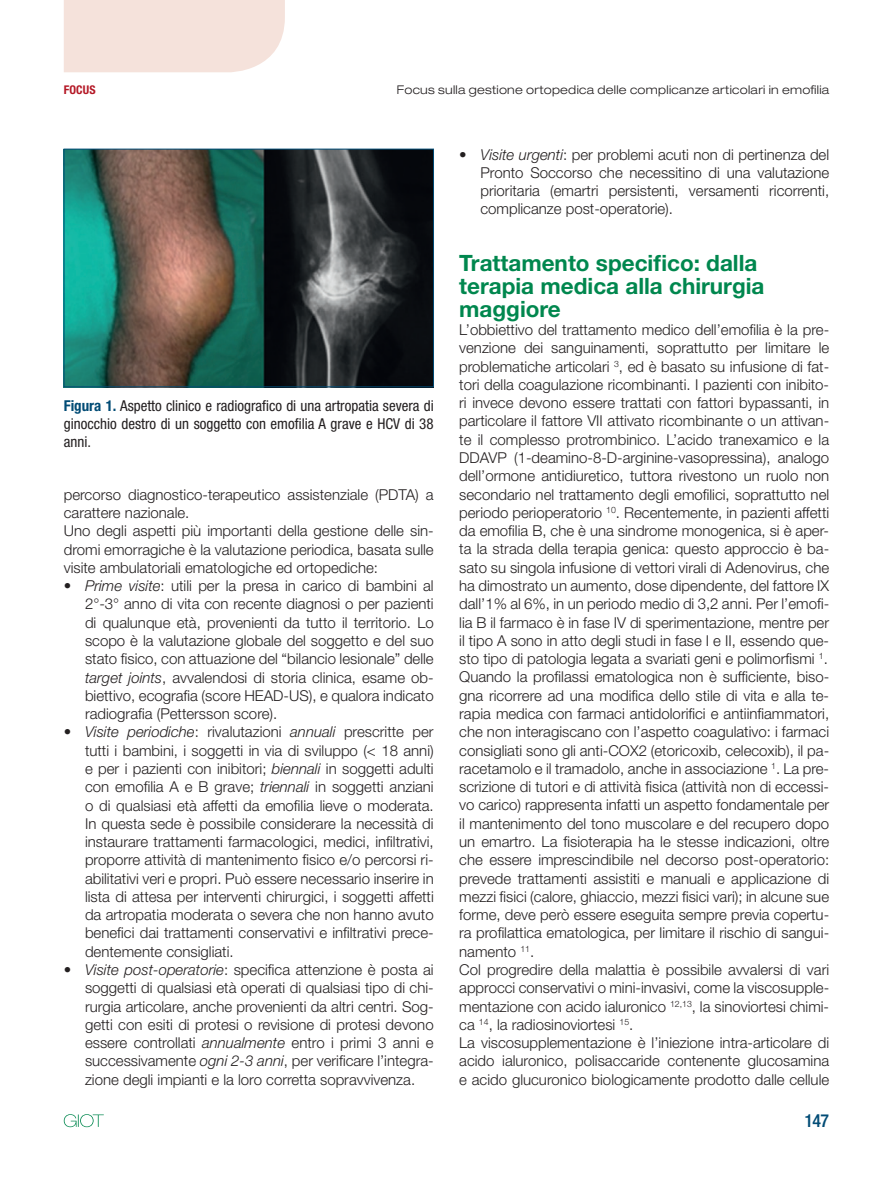
<style>
.page{position:relative;width:893px;height:1191px;background:#fff}
.page>*{position:absolute;margin:0;border:0;box-sizing:border-box;transform-origin:0 0}
.t1{font:700 22.5px/22.8px "Helvetica Neue LT Std";color:#00874e}
.t2{font:500 condensed 18px "Helvetica Neue LT Std";color:#014b75}
.t3{font:300 15px/18.3px "Helvetica Neue LT Std";color:#231f20;text-align:justify}
.t4{font:condensed 15px/18px "Helvetica Neue LT Std";color:#231f20;text-align:justify}
.t5{font:300 expanded 12px "Helvetica Neue LT Std";letter-spacing:.025em;color:#231f20}
.t6{font:700 condensed 12px "Helvetica Neue LT Std";letter-spacing:.01em;color:#b41725}
.s1{font-weight:700;color:#014b75}
.s2{font-style:italic}
</style>
<div class="page">
<div style="left:64px;top:0;width:221px;height:72px;background:#f5e2db"></div>
<svg style="left:64px;top:1114px;width:40px;height:13px"></svg>
<img style="left:66px;top:151px;width:366px;height:234px">
<div style="left:64px;top:149px;width:370px;height:238px;border:1px solid #014b75"></div>
<p class="t6" style="left:64px;top:82px;width:33px">FOCUS</p>
<p class="t5" style="left:397px;top:82px;width:434px">Focus sulla gestione ortopedica delle complicanze articolari in emofilia</p>
<p class="t4" style="left:64px;top:396px;width:371px"><span class="s1">Figura 1.</span> Aspetto clinico e radiografico di una artropatia severa di ginocchio destro di un soggetto con emofilia A grave e HCV di 38 anni.</p>
<p class="t3" style="left:64px;top:485px;width:371px;text-align:left">percorso diagnostico-terapeutico assistenziale (PDTA) a carattere nazionale.<br>Uno degli aspetti più importanti della gestione delle sin&shy;dromi emorragiche è la valutazione periodica, basata sulle visite ambulatoriali ematologiche ed ortopediche:</p>
<p class="t3" style="left:85px;top:576px;width:350px;text-indent:-21px">• <span class="s2">Prime visite</span>: utili per la presa in carico di bambini al 2°-3° anno di vita con recente diagnosi o per pazienti di qualunque età, provenienti da tutto il territorio. Lo scopo è la valutazione globale del soggetto e del suo stato fisico, con attuazione del “bilancio lesionale” delle <span class="s2">target joints</span>, avvalendosi di storia clinica, esame ob&shy;biettivo, ecografia (score HEAD-US), e qualora indicato radiografia (Pettersson score).</p>
<p class="t3" style="left:85px;top:722px;width:350px;text-indent:-21px">• <span class="s2">Visite periodiche</span>: rivalutazioni <span class="s2">annuali</span> prescritte per tutti i bambini, i soggetti in via di sviluppo (&lt; 18 anni) e per i pazienti con inibitori; <span class="s2">biennali</span> in soggetti adulti con emofilia A e B grave; <span class="s2">triennali</span> in soggetti anziani o di qualsiasi età affetti da emofilia lieve o moderata.<br>In questa sede è possibile considerare la necessità di instaurare trattamenti farmacologici, medici, infiltrativi, proporre attività di mantenimento fisico e/o percorsi ri&shy;abilitativi veri e propri. Può essere necessario inserire in lista di attesa per interventi chirurgici, i soggetti affetti da artropatia moderata o severa che non hanno avuto benefici dai trattamenti conservativi e infiltrativi prece&shy;dentemente consigliati.</p>
<p class="t3" style="left:85px;top:960px;width:350px;text-indent:-21px">• <span class="s2">Visite post-operatorie</span>: specifica attenzione è posta ai soggetti di qualsiasi età operati di qualsiasi tipo di chi&shy;rurgia articolare, anche provenienti da altri centri. Sog&shy;getti con esiti di protesi o revisione di protesi devono essere controllati <span class="s2">annualmente</span> entro i primi 3 anni e successivamente <span class="s2">ogni 2-3 anni</span>, per verificare l’integra&shy;zione degli impianti e la loro corretta sopravvivenza.</p>
<p class="t3" style="left:480px;top:145px;width:350px;text-indent:-21px">• <span class="s2">Visite urgenti</span>: per problemi acuti non di pertinenza del Pronto Soccorso che necessitino di una valutazione prioritaria (emartri persistenti, versamenti ricorrenti, complicanze post-operatorie).</p>
<h1 class="t1" style="left:459px;top:251px;width:307px">Trattamento specifico: dalla terapia medica alla chirurgia maggiore</h1>
<p class="t3" style="left:459px;top:320px;width:371px;text-align:left">L’obbiettivo del trattamento medico dell’emofilia è la pre&shy;venzione dei sanguinamenti, soprattutto per limitare le problematiche articolari <sup>3</sup>, ed è basato su infusione di fat&shy;tori della coagulazione ricombinanti. I pazienti con inibito&shy;ri invece devono essere trattati con fattori bypassanti, in particolare il fattore VII attivato ricombinante o un attivan&shy;te il complesso protrombinico. L’acido tranexamico e la DDAVP (1-deamino-8-D-arginine-vasopressina), analogo dell’ormone antidiuretico, tuttora rivestono un ruolo non secondario nel trattamento degli emofilici, soprattutto nel periodo perioperatorio <sup>10</sup>. Recentemente, in pazienti affetti da emofilia B, che è una sindrome monogenica, si è aper&shy;ta la strada della terapia genica: questo approccio è ba&shy;sato su singola infusione di vettori virali di Adenovirus, che ha dimostrato un aumento, dose dipendente, del fattore IX dall’1% al 6%, in un periodo medio di 3,2 anni. Per l’emofi&shy;lia B il farmaco è in fase IV di sperimentazione, mentre per il tipo A sono in atto degli studi in fase I e II, essendo que&shy;sto tipo di patologia legata a svariati geni e polimorfismi <sup>1</sup>.<br>Quando la profilassi ematologica non è sufficiente, biso&shy;gna ricorrere ad una modifica dello stile di vita e alla te&shy;rapia medica con farmaci antidolorifici e antiinfiammatori, che non interagiscano con l’aspetto coagulativo: i farmaci consigliati sono gli anti-COX2 (etoricoxib, celecoxib), il pa&shy;racetamolo e il tramadolo, anche in associazione <sup>1</sup>. La pre&shy;scrizione di tutori e di attività fisica (attività non di eccessi&shy;vo carico) rappresenta infatti un aspetto fondamentale per il mantenimento del tono muscolare e del recupero dopo un emartro. La fisioterapia ha le stesse indicazioni, oltre che essere imprescindibile nel decorso post-operatorio: prevede trattamenti assistiti e manuali e applicazione di mezzi fisici (calore, ghiaccio, mezzi fisici vari); in alcune sue forme, deve però essere eseguita sempre previa copertu&shy;ra profilattica ematologica, per limitare il rischio di sangui&shy;namento <sup>11</sup>.<br>Col progredire della malattia è possibile avvalersi di vari approcci conservativi o mini-invasivi, come la viscosupple&shy;mentazione con acido ialuronico <sup>12,13</sup>, la sinoviortesi chimi&shy;ca <sup>14</sup>, la radiosinoviortesi <sup>15</sup>.<br>La viscosupplementazione è l’iniezione intra-articolare di acido ialuronico, polisaccaride contenente glucosamina e acido glucuronico biologicamente prodotto dalle cellule</p>
<p class="t2" style="left:804px;top:1110px;width:26px">147</p>
</div>
